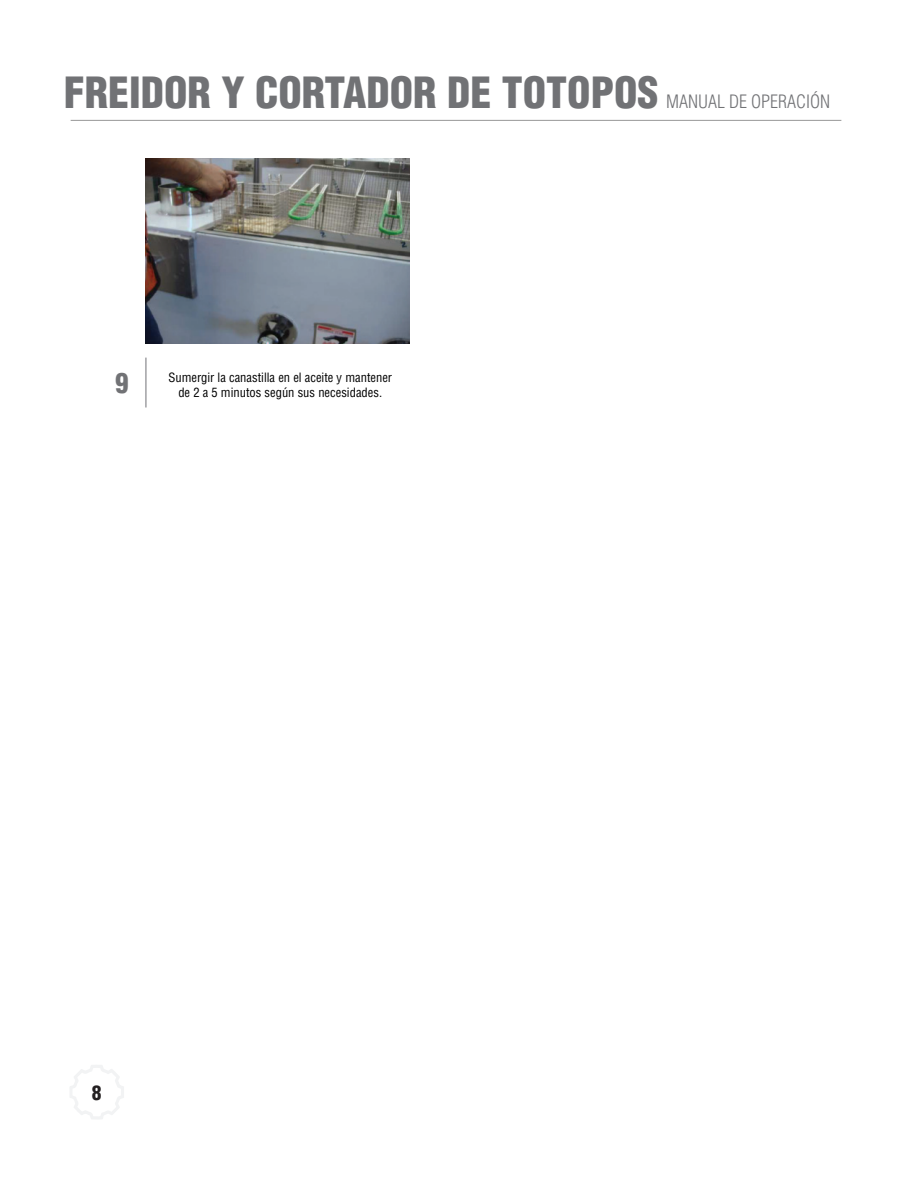
<style>
.page{position:relative;width:918px;height:1188px;background:#fff}
.page>*{position:absolute;margin:0;border:0;box-sizing:border-box;transform-origin:0 0}
.t1{font:900 condensed 42px "Helvetica";color:#717275}
.t2{font:900 condensed 27px "Helvetica";color:#717275}
.t3{font:900 condensed 19.5px "Helvetica";color:#231f20}
.t4{font:300 condensed 18px "Helvetica LT Std";color:#717275}
.t5{font:condensed 12.6px/15.1px "Helvetica";color:#000;text-align:center}
</style>
<div class="page">
<hr style="left:71px;top:120px;width:770px;height:1px;background:#979797">
<svg style="left:70px;top:1065px;width:54px;height:54px"></svg>
<img style="left:146px;top:158px;width:264px;height:185px">
<hr style="left:146px;top:358px;width:1px;height:50px;background:#727277">
<h1 class="t1" style="left:64px;top:66px;width:596px">FREIDOR Y CORTADOR DE TOTOPOS</h1>
<h3 class="t4" style="left:666px;top:91px;width:166px">MANUAL DE OPERACIÓN</h3>
<h2 class="t2" style="left:115px;top:366px;width:15px">9</h2>
<p class="t5" style="left:168px;top:369px;width:225px">Sumergir la canastilla en el aceite y mantener de 2 a 5 minutos según sus necesidades.</p>
<h3 class="t3" style="left:92px;top:1080px;width:11px">8</h3>
</div>
